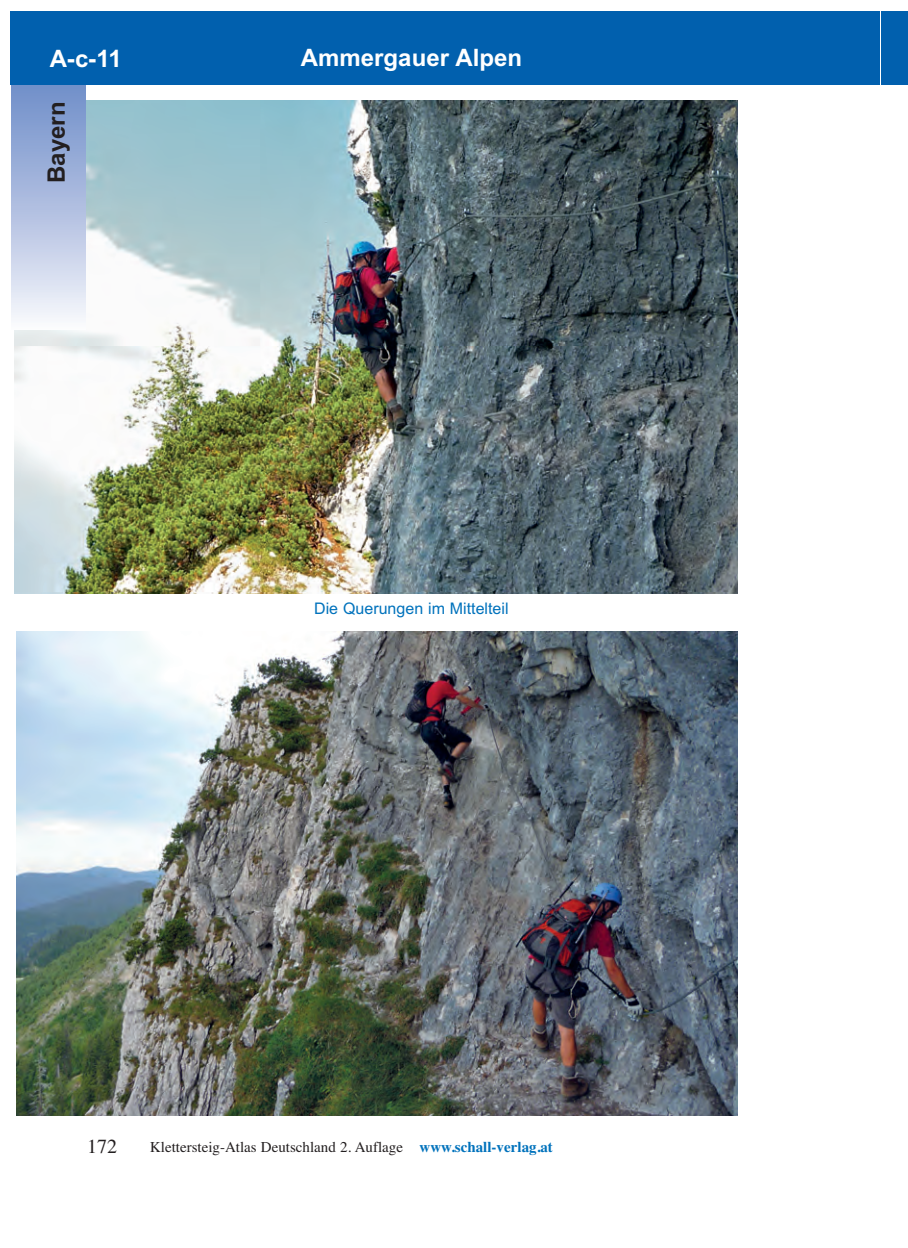
<style>
.page{position:relative;width:908px;height:1248px;background:#fff}
.page>*{position:absolute;margin:0;border:0;box-sizing:border-box;transform-origin:0 0}
.t1{font:700 24px "Arial";color:#fff}
.t2{font:700 24px "Arial";color:#231f20}
.t3{font:20px "Times";color:#231f20}
.t4{font:16px "Arial";color:#0072bc}
.t5{font:15px "Times";color:#231f20}
.s1{font-weight:700;color:#0072bc}
</style>
<div class="page">
<img style="left:14px;top:100px;width:723px;height:493px">
<div style="left:880px;top:11px;width:27px;height:74px;background:#0160ae"></div>
<div style="left:12px;top:74px;width:73px;height:255px;background:linear-gradient(to bottom,#6887c6,#f7f6fb)"></div>
<div style="left:10px;top:11px;width:869px;height:74px;background:#0160ae"></div>
<img style="left:16px;top:632px;width:721px;height:483px">
<h1 class="t1" style="left:50px;top:45px;width:74px">A-c-11</h1>
<h1 class="t1" style="left:301px;top:43px;width:223px">Ammergauer Alpen</h1>
<h1 class="t2" style="left:42px;top:183px;width:83px;rotate:-90deg">Bayern</h1>
<p class="t4" style="left:314px;top:599px;width:196px">Die Querungen im Mittelteil</p>
<h2 class="t3" style="left:87px;top:1134px;width:31px">172</h2>
<p class="t5" style="left:150px;top:1138px;width:404px">Klettersteig-Atlas Deutschland 2. Auflage <span class="s1">www.schall-verlag.at</span></p>
</div>
